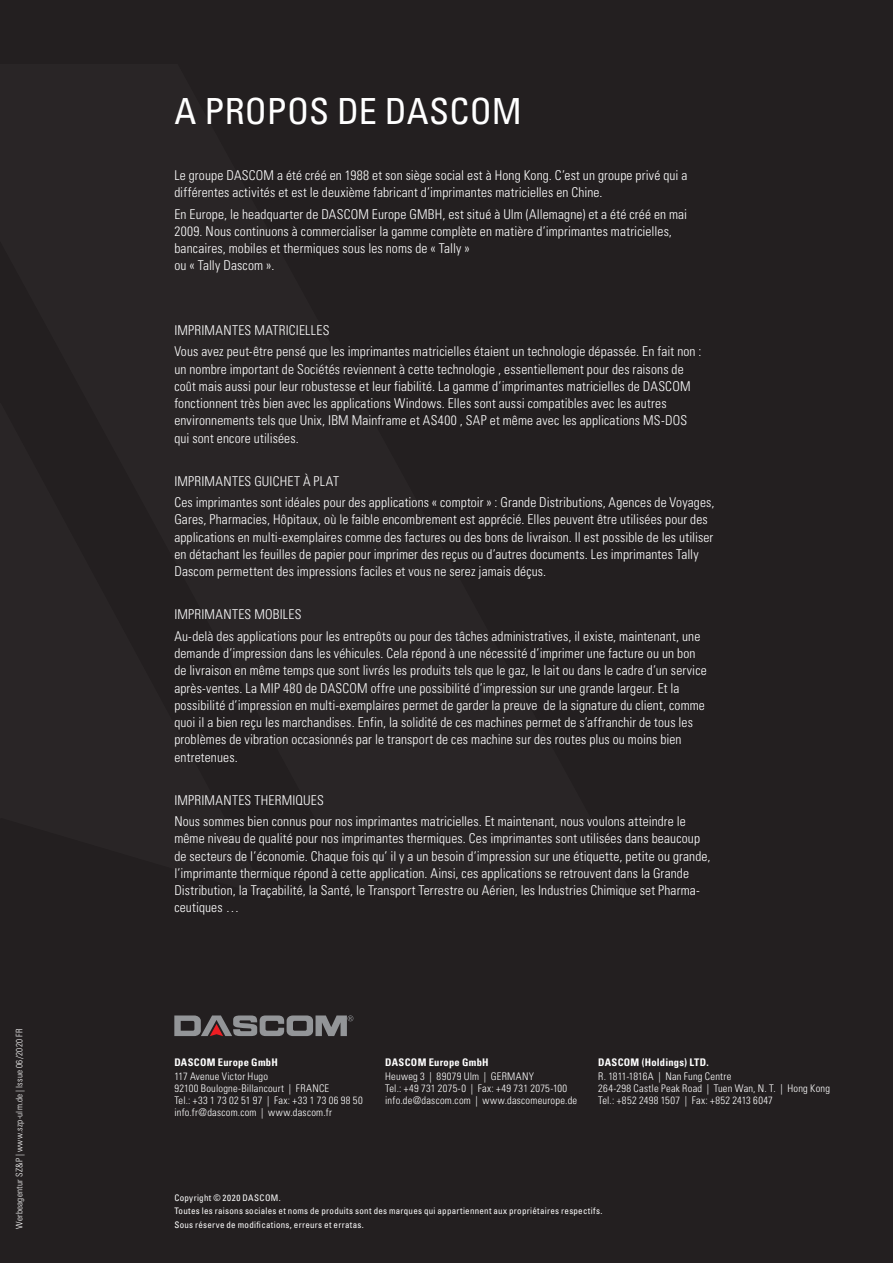
<style>
.page{position:relative;width:893px;height:1263px;background:#231f20}
.page>*{position:absolute;margin:0;border:0;box-sizing:border-box;transform-origin:0 0}
.t1{font:condensed 36px "Univers LT Std";letter-spacing:.005em;color:#fff}
.t2{font:300 condensed 13.5px/17.2px "Univers LT Std";letter-spacing:.01em;color:#fff}
.t3{font:300 condensed 10.5px/12px "Univers LT Std";letter-spacing:.025em;color:#fff}
.t4{font:700 condensed 10.5px "Univers LT Std";letter-spacing:.025em;color:#fff}
.t5{font:condensed 9px/13.5px "Univers LT Std";letter-spacing:.03em;color:#fff}
.t6{font:300 condensed 9px "Univers LT Std";letter-spacing:.03em;color:#fff}
</style>
<div class="page">
<svg style="left:174px;top:1015px;width:179px;height:21px"></svg>
<p class="t6" style="left:14px;top:1229px;width:202px;rotate:-90deg">Werbeagentur SZ&amp;P | www.szp-ulm.de | Issue 06/2020 FR</p>
<h1 class="t1" style="left:174px;top:88px;width:349px">A PROPOS DE DASCOM</h1>
<p class="t2" style="left:174px;top:166px;width:514px">Le groupe DASCOM a été créé en 1988 et son siège social est à Hong Kong. C’est un groupe privé qui a différentes activités et est le deuxième fabricant d’imprimantes matricielles en Chine.</p>
<p class="t2" style="left:174px;top:205px;width:514px">En Europe, le headquarter de DASCOM Europe GMBH, est situé à Ulm (Allemagne) et a été créé en mai 2009. Nous continuons à commercialiser la gamme complète en matière d’imprimantes matricielles, bancaires, mobiles et thermiques sous les noms de « Tally »<br>ou « Tally Dascom ».</p>
<p class="t2" style="left:174px;top:319px;width:529px;line-height:21.5px">IMPRIMANTES MATRICIELLES<br>Vous avez peut-être pensé que les imprimantes matricielles étaient un technologie dépassée. En fait non :</p>
<p class="t2" style="left:174px;top:360px;width:518px">un nombre important de Sociétés reviennent à cette technologie , essentiellement pour des raisons de coût mais aussi pour leur robustesse et leur fiabilité. La gamme d’imprimantes matricielles de DASCOM fonctionnent très bien avec les applications Windows. Elles sont aussi compatibles avec les autres environnements tels que Unix, IBM Mainframe et AS400 , SAP et même avec les applications MS-DOS qui sont encore utilisées.</p>
<p class="t2" style="left:174px;top:470px;width:542px;line-height:21.5px">IMPRIMANTES GUICHET À PLAT<br>Ces imprimantes sont idéales pour des applications « comptoir » : Grande Distributions, Agences de Voyages,</p>
<p class="t2" style="left:174px;top:511px;width:540px">Gares, Pharmacies, Hôpitaux, où le faible encombrement est apprécié. Elles peuvent être utilisées pour des applications en multi-exemplaires comme des factures ou des bons de livraison. Il est possible de les utiliser en détachant les feuilles de papier pour imprimer des reçus ou d’autres documents. Les imprimantes Tally Dascom permettent des impressions faciles et vous ne serez jamais déçus.</p>
<p class="t2" style="left:174px;top:604px;width:528px;line-height:21.5px">IMPRIMANTES MOBILES<br>Au-delà des applications pour les entrepôts ou pour des tâches administratives, il existe, maintenant, une</p>
<p class="t2" style="left:174px;top:645px;width:534px">demande d’impression dans les véhicules. Cela répond à une nécessité d’imprimer une facture ou un bon de livraison en même temps que sont livrés les produits tels que le gaz, le lait ou dans le cadre d’un service après-ventes. La MIP 480 de DASCOM offre une possibilité d’impression sur une grande largeur. Et la possibilité d’impression en multi-exemplaires permet de garder la preuve de la signature du client, comme quoi il a bien reçu les marchandises. Enfin, la solidité de ces machines permet de s’affranchir de tous les problèmes de vibration occasionnés par le transport de ces machine sur des routes plus ou moins bien entretenues.</p>
<p class="t2" style="left:174px;top:789px;width:513px;line-height:21.5px">IMPRIMANTES THERMIQUES<br>Nous sommes bien connus pour nos imprimantes matricielles. Et maintenant, nous voulons atteindre le</p>
<p class="t2" style="left:174px;top:830px;width:538px">même niveau de qualité pour nos imprimantes thermiques. Ces imprimantes sont utilisées dans beaucoup de secteurs de l’économie. Chaque fois qu’ il y a un besoin d’impression sur une étiquette, petite ou grande, l’imprimante thermique répond à cette application. Ainsi, ces applications se retrouvent dans la Grande Distribution, la Traçabilité, la Santé, le Transport Terrestre ou Aérien, les Industries Chimique set Pharma&shy;ceutiques …</p>
<p class="t4" style="left:174px;top:1056px;width:105px">DASCOM Europe GmbH</p>
<p class="t3" style="left:174px;top:1071px;width:190px">117 Avenue Victor Hugo<br>92100 Boulogne-Billancourt | FRANCE<br>Tel.: +33 1 73 02 51 97 | Fax: +33 1 73 06 98 50 info.fr@dascom.com | www.dascom.fr</p>
<p class="t4" style="left:385px;top:1056px;width:105px">DASCOM Europe GmbH</p>
<p class="t3" style="left:385px;top:1071px;width:194px">Heuweg 3 | 89079 Ulm | GERMANY<br>Tel.: +49 731 2075-0 | Fax: +49 731 2075-100 info.de@dascom.com | www.dascomeurope.de</p>
<p class="t4" style="left:598px;top:1056px;width:112px">DASCOM (Holdings) LTD.</p>
<p class="t3" style="left:598px;top:1071px;width:233px">R. 1811-1816A | Nan Fung Centre<br>264-298 Castle Peak Road | Tuen Wan, N. T. | Hong Kong<br>Tel.: +852 2498 1507 | Fax: +852 2413 6047</p>
<p class="t5" style="left:174px;top:1191px;width:430px">Copyright © 2020 DASCOM.<br>Toutes les raisons sociales et noms de produits sont des marques qui appartiennent aux propriétaires respectifs.<br>Sous réserve de modifications, erreurs et erratas.</p>
</div>
